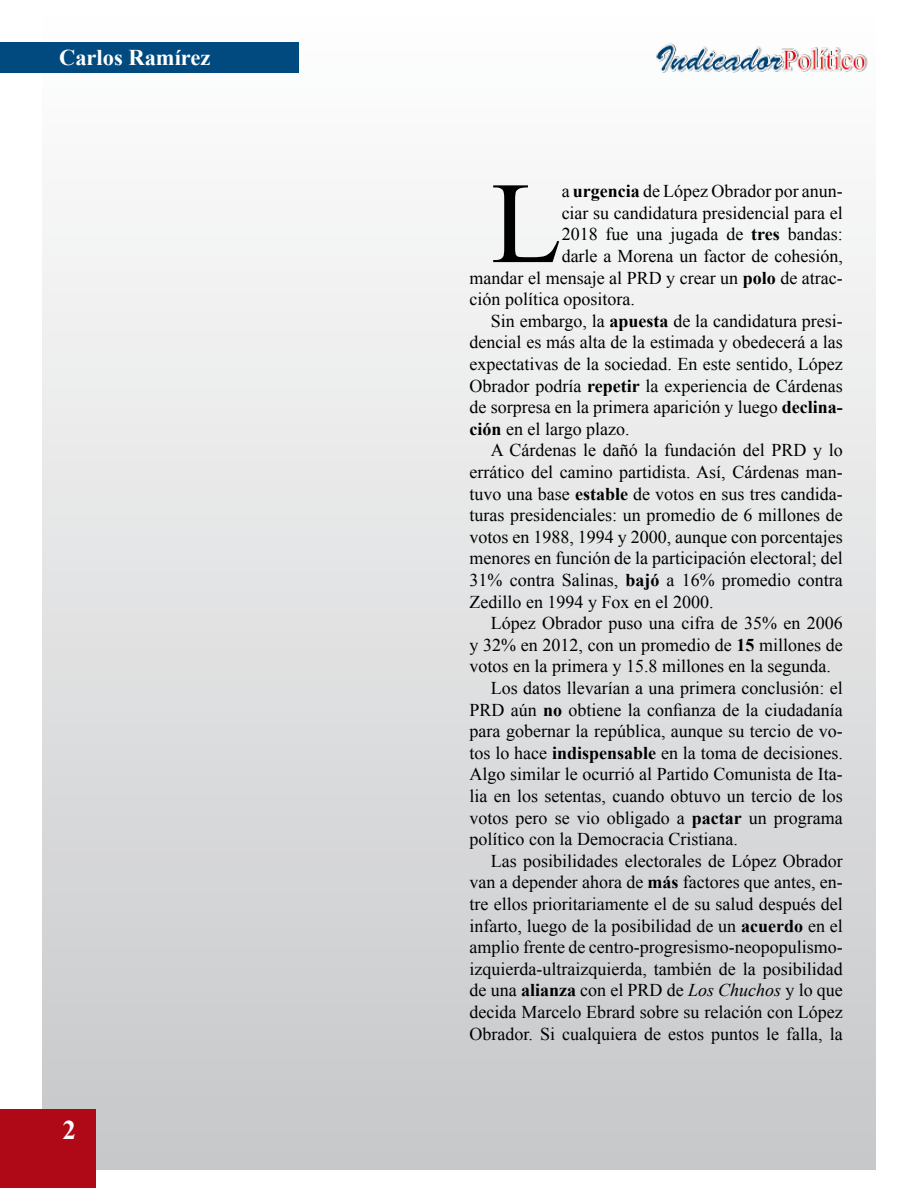
<style>
.page{position:relative;width:918px;height:1188px;background:#fff}
.page>*{position:absolute;margin:0;border:0;box-sizing:border-box;transform-origin:0 0}
.t1{font:115.8px "Times New Roman";color:#000}
.t2{font:700 27px "Times New Roman";color:#fff}
.t3{font:700 22.5px "Times New Roman";color:#fff}
.t4{font:18px "Times New Roman";color:#000}
.s1{font-weight:700}
.s2{font-style:italic}
</style>
<div class="page">
<div style="left:43px;top:0;width:832px;height:1169px;background:linear-gradient(to bottom,#fff,#c7c8c9)"></div>
<div style="left:0;top:43px;width:299px;height:30px;background:#004a80"></div>
<hr style="left:917px;top:43px;width:1px;height:30px;background:#004a80">
<div style="left:0;top:1110px;width:96px;height:78px;background:#af0917"></div>
<img style="left:649px;top:43px;width:224px;height:30px">
<p class="t3" style="left:59px;top:42px;width:153px">Carlos Ramírez</p>
<h2 class="t2" style="left:62px;top:1111px;width:15px">2</h2>
<h1 class="t1" style="left:491px;top:145px;width:72px">L</h1>
<p class="t4" style="left:562px;top:179px;width:283px">a <span class="s1">urgencia</span> de López Obrador por anun-</p>
<p class="t4" style="left:562px;top:201px;width:283px">ciar su candidatura presidencial para el</p>
<p class="t4" style="left:562px;top:222px;width:283px">2018 fue una jugada de <span class="s1">tres</span> bandas:</p>
<p class="t4" style="left:562px;top:244px;width:283px">darle a Morena un factor de cohesión,</p>
<p class="t4" style="left:470px;top:266px;width:375px">mandar el mensaje al PRD y crear un <span class="s1">polo</span> de atrac-</p>
<p class="t4" style="left:470px;top:287px;width:167px">ción política opositora.</p>
<p class="t4" style="left:491px;top:309px;width:353px">Sin embargo, la <span class="s1">apuesta</span> de la candidatura presi-</p>
<p class="t4" style="left:470px;top:330px;width:375px">dencial es más alta de la estimada y obedecerá a las</p>
<p class="t4" style="left:470px;top:352px;width:375px">expectativas de la sociedad. En este sentido, López</p>
<p class="t4" style="left:470px;top:374px;width:375px">Obrador podría <span class="s1">repetir</span> la experiencia de Cárdenas</p>
<p class="t4" style="left:470px;top:395px;width:375px">de sorpresa en la primera aparición y luego <span class="s1">declina-</span></p>
<p class="t4" style="left:470px;top:417px;width:162px"><span class="s1">ción</span> en el largo plazo.</p>
<p class="t4" style="left:491px;top:438px;width:354px">A Cárdenas le dañó la fundación del PRD y lo</p>
<p class="t4" style="left:470px;top:460px;width:375px">errático del camino partidista. Así, Cárdenas man-</p>
<p class="t4" style="left:470px;top:482px;width:375px">tuvo una base <span class="s1">estable</span> de votos en sus tres candida-</p>
<p class="t4" style="left:470px;top:503px;width:375px">turas presidenciales: un promedio de 6 millones de</p>
<p class="t4" style="left:470px;top:525px;width:375px">votos en 1988, 1994 y 2000, aunque con porcentajes</p>
<p class="t4" style="left:470px;top:546px;width:375px">menores en función de la participación electoral; del</p>
<p class="t4" style="left:470px;top:568px;width:375px">31% contra Salinas, <span class="s1">bajó</span> a 16% promedio contra</p>
<p class="t4" style="left:470px;top:590px;width:245px">Zedillo en 1994 y Fox en el 2000.</p>
<p class="t4" style="left:491px;top:611px;width:354px">López Obrador puso una cifra de 35% en 2006</p>
<p class="t4" style="left:470px;top:633px;width:375px">y 32% en 2012, con un promedio de <span class="s1">15</span> millones de</p>
<p class="t4" style="left:470px;top:654px;width:363px">votos en la primera y 15.8 millones en la segunda.</p>
<p class="t4" style="left:491px;top:676px;width:354px">Los datos llevarían a una primera conclusión: el</p>
<p class="t4" style="left:470px;top:698px;width:375px">PRD aún <span class="s1">no</span> obtiene la confianza de la ciudadanía</p>
<p class="t4" style="left:470px;top:719px;width:375px">para gobernar la república, aunque su tercio de vo-</p>
<p class="t4" style="left:470px;top:741px;width:375px">tos lo hace <span class="s1">indispensable</span> en la toma de decisiones.</p>
<p class="t4" style="left:470px;top:762px;width:375px">Algo similar le ocurrió al Partido Comunista de Ita-</p>
<p class="t4" style="left:470px;top:784px;width:375px">lia en los setentas, cuando obtuvo un tercio de los</p>
<p class="t4" style="left:470px;top:806px;width:375px">votos pero se vio obligado a <span class="s1">pactar</span> un programa</p>
<p class="t4" style="left:470px;top:827px;width:270px">político con la Democracia Cristiana.</p>
<p class="t4" style="left:491px;top:849px;width:353px">Las posibilidades electorales de López Obrador</p>
<p class="t4" style="left:470px;top:870px;width:375px">van a depender ahora de <span class="s1">más</span> factores que antes, en-</p>
<p class="t4" style="left:470px;top:892px;width:375px">tre ellos prioritariamente el de su salud después del</p>
<p class="t4" style="left:470px;top:914px;width:375px">infarto, luego de la posibilidad de un <span class="s1">acuerdo</span> en el</p>
<p class="t4" style="left:470px;top:935px;width:375px">amplio frente de centro-progresismo-neopopulismo-</p>
<p class="t4" style="left:470px;top:957px;width:375px">izquierda-ultraizquierda, también de la posibilidad</p>
<p class="t4" style="left:470px;top:978px;width:375px">de una <span class="s1">alianza</span> con el PRD de <span class="s2">Los Chuchos</span> y lo que</p>
<p class="t4" style="left:470px;top:1000px;width:375px">decida Marcelo Ebrard sobre su relación con López</p>
<p class="t4" style="left:470px;top:1022px;width:375px">Obrador. Si cualquiera de estos puntos le falla, la</p>
</div>
